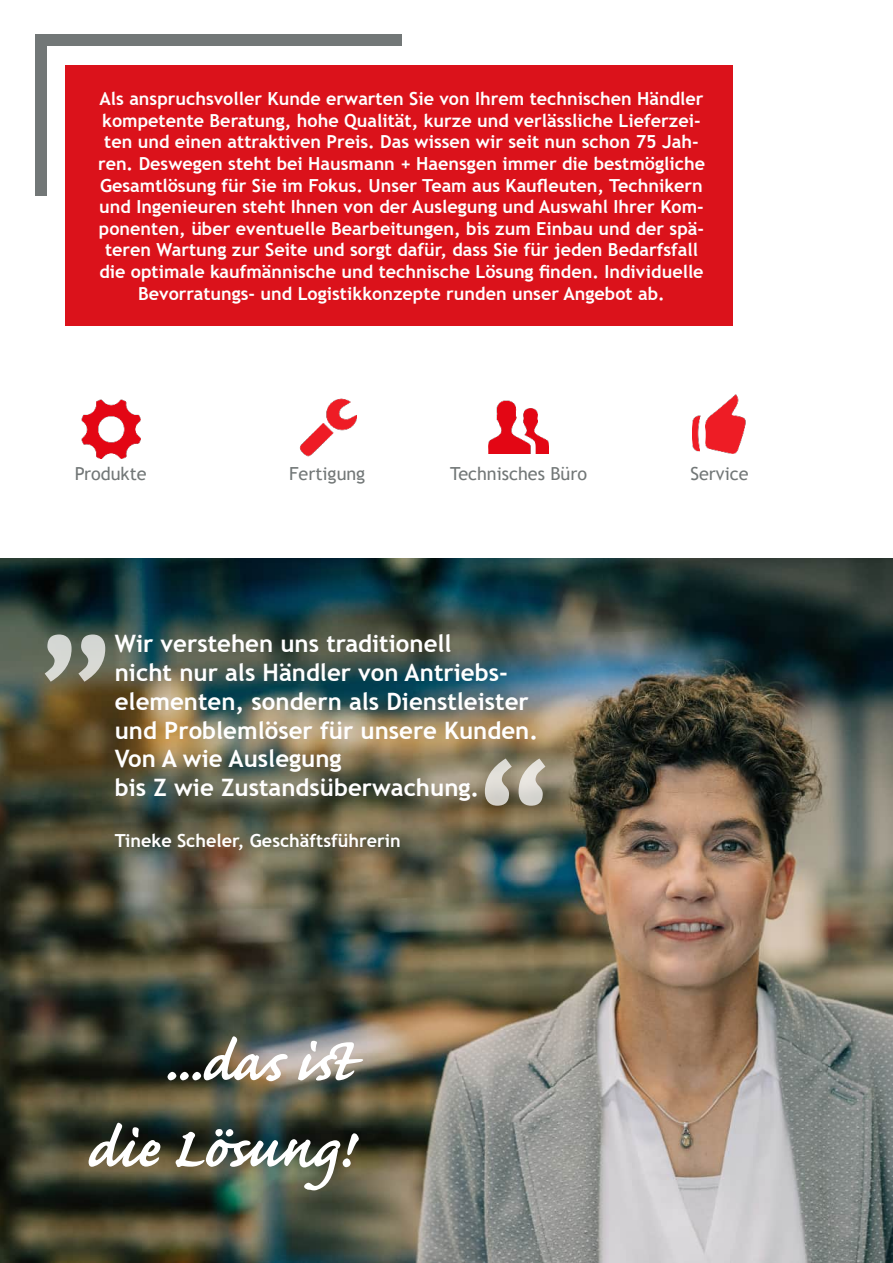
<style>
.page{position:relative;width:893px;height:1263px;background:#fff}
.page>*{position:absolute;margin:0;border:0;box-sizing:border-box;transform-origin:0 0}
.t1{font:700 150px "Trebuchet MS";color:#fff}
.t2{font:700 72px/86.4px "Caflisch Script Pro";color:#fff;text-align:right}
.t3{font:700 24px/28.8px "Trebuchet MS";color:#fff}
.t4{font:700 18px/21.6px "Trebuchet MS";color:#fff;text-align:center}
.t5{font:18px "Trebuchet MS";color:#727777}
</style>
<div class="page">
<div style="left:66px;top:65px;width:667px;height:261px;background:#db121b"></div>
<div style="left:41px;top:34px;width:360px;height:12px;background:#727777"></div>
<div style="left:35px;top:34px;width:12px;height:162px;background:#727777"></div>
<img style="left:0;top:559px;width:893px;height:704px">
<img style="left:81px;top:399px;width:59px;height:60px">
<img style="left:299px;top:398px;width:57px;height:59px">
<img style="left:489px;top:401px;width:59px;height:52px">
<img style="left:692px;top:394px;width:54px;height:60px">
<p class="t4" style="left:98px;top:88px;width:608px">Als anspruchsvoller Kunde erwarten Sie von Ihrem technischen Händler kompetente Beratung, hohe Qualität, kurze und verlässliche Lieferzei&shy;ten und einen attraktiven Preis. Das wissen wir seit nun schon 75 Jah&shy;ren. Deswegen steht bei Hausmann + Haensgen immer die bestmögliche Gesamtlösung für Sie im Fokus. Unser Team aus Kaufleuten, Technikern und Ingenieuren steht Ihnen von der Auslegung und Auswahl Ihrer Kom&shy;ponenten, über eventuelle Bearbeitungen, bis zum Einbau und der spä&shy;teren Wartung zur Seite und sorgt dafür, dass Sie für jeden Bedarfsfall die optimale kaufmännische und technische Lösung finden. Individuelle Bevorratungs- und Logistikkonzepte runden unser Angebot ab.</p>
<p class="t5" style="left:75px;top:462px;width:73px">Produkte</p>
<p class="t5" style="left:289px;top:462px;width:78px">Fertigung</p>
<p class="t5" style="left:450px;top:462px;width:138px">Technisches Büro</p>
<p class="t5" style="left:690px;top:462px;width:60px">Service</p>
<h1 class="t1" style="left:35px;top:508px;width:80px">„</h1>
<h3 class="t3" style="left:115px;top:629px;width:425px">Wir verstehen uns traditionell<br>nicht nur als Händler von Antriebs&shy;elementen, sondern als Dienstleister und Problemlöser für unsere Kunden.<br>Von A wie Auslegung<br>bis Z wie Zustandsüberwachung.</h3>
<p class="t4" style="left:115px;top:829px;width:287px">Tineke Scheler, Geschäftsführerin</p>
<h1 class="t1" style="left:470px;top:722px;width:89px">“</h1>
<h2 class="t2" style="left:86px;top:1026px;width:278px">...das ist die Lösung!</h2>
</div>
